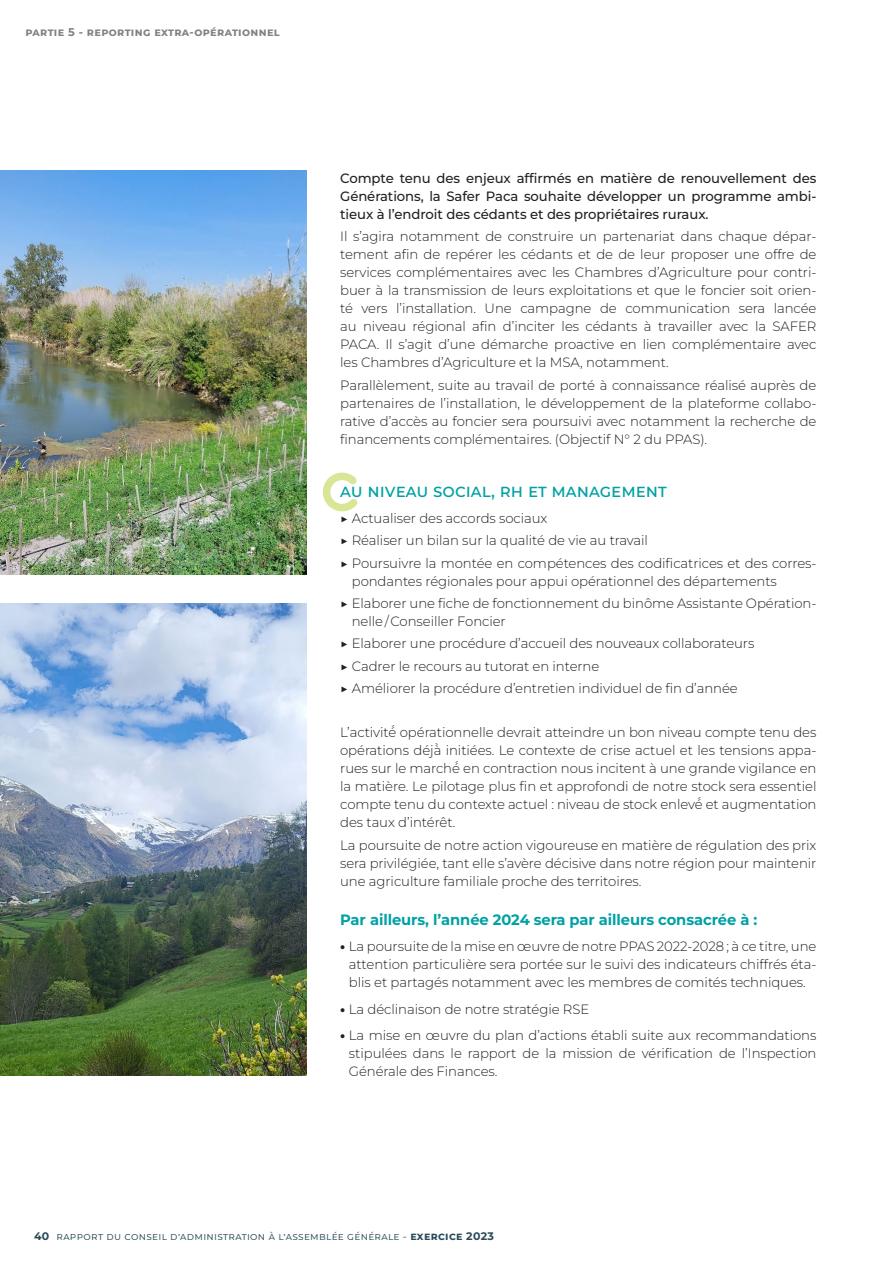
<style>
.page{position:relative;width:893px;height:1263px;background:#fff}
.page>*{position:absolute;margin:0;border:0;box-sizing:border-box;transform-origin:0 0}
.TexteCOURANT{font:500 18px "Montserrat";letter-spacing:.005em;color:#00a1a5}
.TexteCOURANT-2{font:700 15px "Montserrat";letter-spacing:-.005em;color:#00a1a5}
.TexteCOURANT-3{font:300 13.5px/18px "Montserrat";letter-spacing:-.005em;color:#231f20;text-align:justify}
.TexteCOURANT-4{font:500 13.5px/18px "Montserrat";letter-spacing:-.005em;color:#231f20;text-align:justify}
.PARTIE_Tête{font:700 11.25px "Montserrat";letter-spacing:.05em;color:#808285}
.t1{font:10.5px "Montserrat";letter-spacing:.04em;color:#294a59}
.s1{font-weight:500}
.s2{font-weight:800}
.s3{font-weight:700;font-size:10.95px}
</style>
<div class="page">
<img style="left:0;top:170px;width:306px;height:404px">
<img style="left:0;top:604px;width:306px;height:472px">
<svg style="left:322px;top:475px;width:36px;height:37px"></svg>
<p class="PARTIE_Tête" style="left:26px;top:25px;width:253px">partie 5 - reporting extra-opérationnel</p>
<p class="TexteCOURANT-4" style="left:340px;top:169px;width:478px">Compte tenu des enjeux affirmés en matière de renouvellement des Générations, la Safer Paca souhaite développer un programme ambi&shy;tieux à l’endroit des cédants et des propriétaires ruraux.</p>
<p class="TexteCOURANT-3" style="left:340px;top:227px;width:478px">Il s’agira notamment de construire un partenariat dans chaque dépar&shy;tement afin de repérer les cédants et de de leur proposer une offre de services complémentaires avec les Chambres d’Agriculture pour contri&shy;buer à la transmission de leurs exploitations et que le foncier soit orien&shy;té vers l’installation. Une campagne de communication sera lancée au niveau régional afin d’inciter les cédants à travailler avec la SAFER PACA. Il s’agit d’une démarche proactive en lien complémentaire avec les Chambres d’Agriculture et la MSA, notamment.</p>
<p class="TexteCOURANT-3" style="left:340px;top:376px;width:478px">Parallèlement, suite au travail de porté à connaissance réalisé auprès de partenaires de l’installation, le développement de la plateforme collabo&shy;rative d’accès au foncier sera poursuivi avec notamment la recherche de financements complémentaires. (Objectif N° 2 du PPAS).</p>
<p class="TexteCOURANT" style="left:340px;top:478px;width:327px">au niveau social, rh et management</p>
<p class="TexteCOURANT-3" style="left:340px;top:509px;width:209px"><span class="s1">▶</span> Actualiser des accords sociaux</p>
<p class="TexteCOURANT-3" style="left:340px;top:531px;width:309px"><span class="s1">▶</span> Réaliser un bilan sur la qualité de vie au travail</p>
<p class="TexteCOURANT-3" style="left:352px;top:554px;width:466px;text-indent:-12px"><span class="s1">▶</span> Poursuivre la montée en compétences des codificatrices et des corres&shy;pondantes régionales pour appui opérationnel des départements</p>
<p class="TexteCOURANT-3" style="left:352px;top:594px;width:466px;text-indent:-12px"><span class="s1">▶</span> Elaborer une fiche de fonctionnement du binôme Assistante Opération&shy;nelle / Conseiller Foncier</p>
<p class="TexteCOURANT-3" style="left:340px;top:634px;width:416px"><span class="s1">▶</span> Elaborer une procédure d’accueil des nouveaux collaborateurs</p>
<p class="TexteCOURANT-3" style="left:340px;top:656px;width:261px"><span class="s1">▶</span> Cadrer le recours au tutorat en interne</p>
<p class="TexteCOURANT-3" style="left:340px;top:679px;width:399px"><span class="s1">▶</span> Améliorer la procédure d’entretien individuel de fin d’année</p>
<p class="TexteCOURANT-3" style="left:340px;top:723px;width:478px">L’activité́ opérationnelle devrait atteindre un bon niveau compte tenu des opérations déjà̀ initiées. Le contexte de crise actuel et les tensions appa&shy;rues sur le marché́ en contraction nous incitent à une grande vigilance en la matière. Le pilotage plus fin et approfondi de notre stock sera essentiel compte tenu du contexte actuel : niveau de stock enlevé́ et augmentation des taux d’intérêt.</p>
<p class="TexteCOURANT-3" style="left:340px;top:835px;width:478px">La poursuite de notre action vigoureuse en matière de régulation des prix sera privilégiée, tant elle s’avère décisive dans notre région pour maintenir une agriculture familiale proche des territoires.</p>
<p class="TexteCOURANT-2" style="left:340px;top:909px;width:419px">Par ailleurs, l’année 2024 sera par ailleurs consacrée à :</p>
<p class="TexteCOURANT-3" style="left:349px;top:937px;width:469px;text-indent:-9px"><span class="s2">•</span> La poursuite de la mise en œuvre de notre PPAS 2022-2028 ; à ce titre, une attention particulière sera portée sur le suivi des indicateurs chiffrés éta&shy;blis et partagés notamment avec les membres de comités techniques.</p>
<p class="TexteCOURANT-3" style="left:340px;top:1000px;width:251px"><span class="s2">•</span> La déclinaison de notre stratégie RSE</p>
<p class="TexteCOURANT-3" style="left:349px;top:1026px;width:469px;text-indent:-9px"><span class="s2">•</span> La mise en œuvre du plan d’actions établi suite aux recommandations stipulées dans le rapport de la mission de vérification de l’Inspection Générale des Finances.</p>
<p class="t1" style="left:34px;top:1229px;width:462px"><span class="s3">40</span> rapport du conseil d’administration à l’assemblée générale - <span class="s3">exercice 2023</span></p>
</div>
